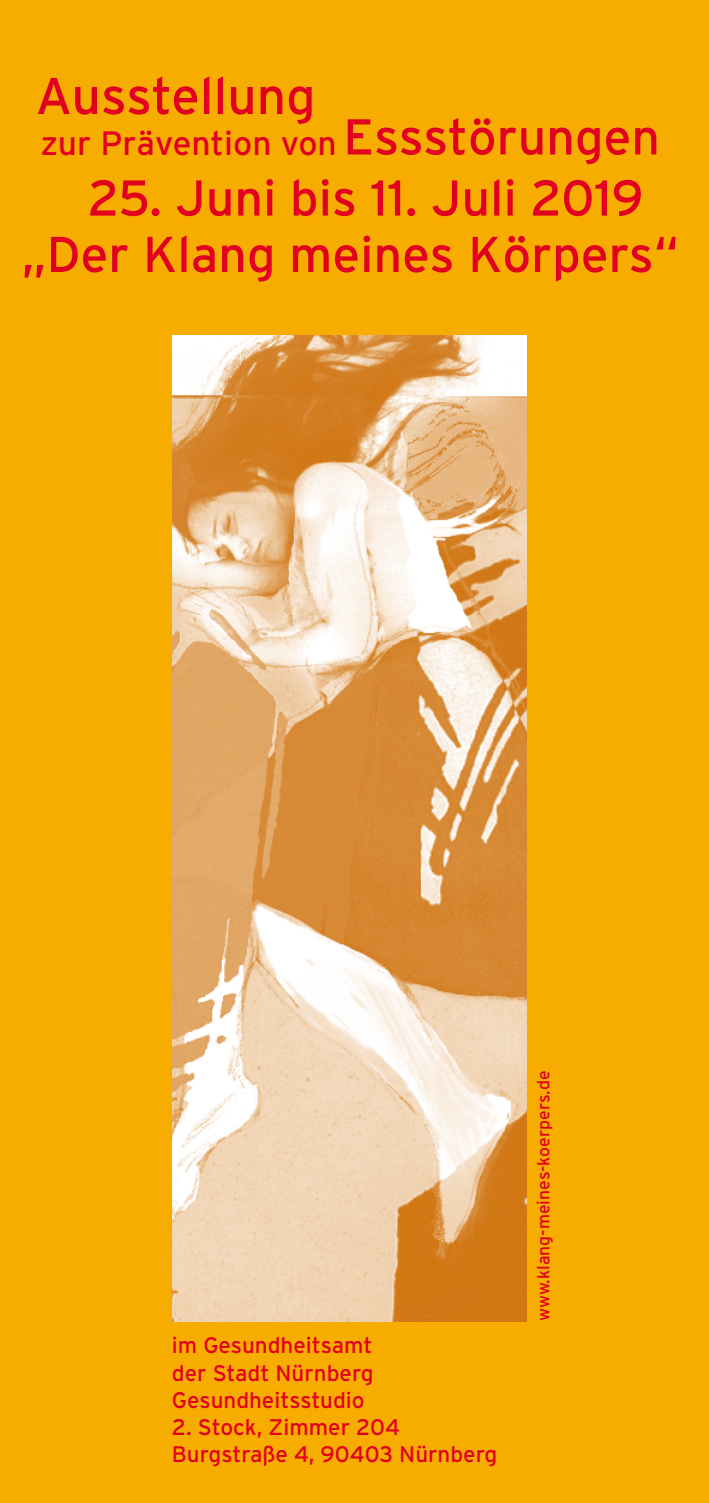
<style>
.page{position:relative;width:709px;height:1503px;background:#fff}
.page>*{position:absolute;margin:0;border:0;box-sizing:border-box;transform-origin:0 0}
.t1{font:51.75px "Interstate";color:#e20020}
.t2{font:50.25px/56.5px "Interstate";color:#e20020}
.t3{font:33.75px "Interstate";color:#e20020}
.t4{font:22.5px/27px "Interstate";color:#e20020;text-align:justify}
.t5{font:17.5px "Interstate";color:#e20020}
.s1{font-size:50.25px}
</style>
<div class="page">
<div style="left:0;top:0;width:709px;height:1502px;background:#f7ad00"></div>
<img style="left:172px;top:336px;width:354px;height:985px">
<h1 class="t1" style="left:35px;top:67px;width:281px">Ausstellung</h1>
<h3 class="t3" style="left:40px;top:124px;width:621px">zur Prävention von <span class="s1">Essstörungen</span></h3>
<h2 class="t2" style="left:21px;top:169px;width:659px;text-indent:66px">25. Juni bis 11. Juli 2019 „Der Klang meines Körpers“</h2>
<p class="t4" style="left:172px;top:1331px;width:203px">im Gesundheitsamt der Stadt Nürnberg Gesundheitsstudio</p>
<p class="t4" style="left:172px;top:1412px;width:327px">2. Stock, Zimmer 204<br>Burgstraße 4, 90403 Nürnberg</p>
<p class="t5" style="left:533px;top:1321px;width:252px;rotate:-90deg">www.klang-meines-koerpers.de</p>
</div>
